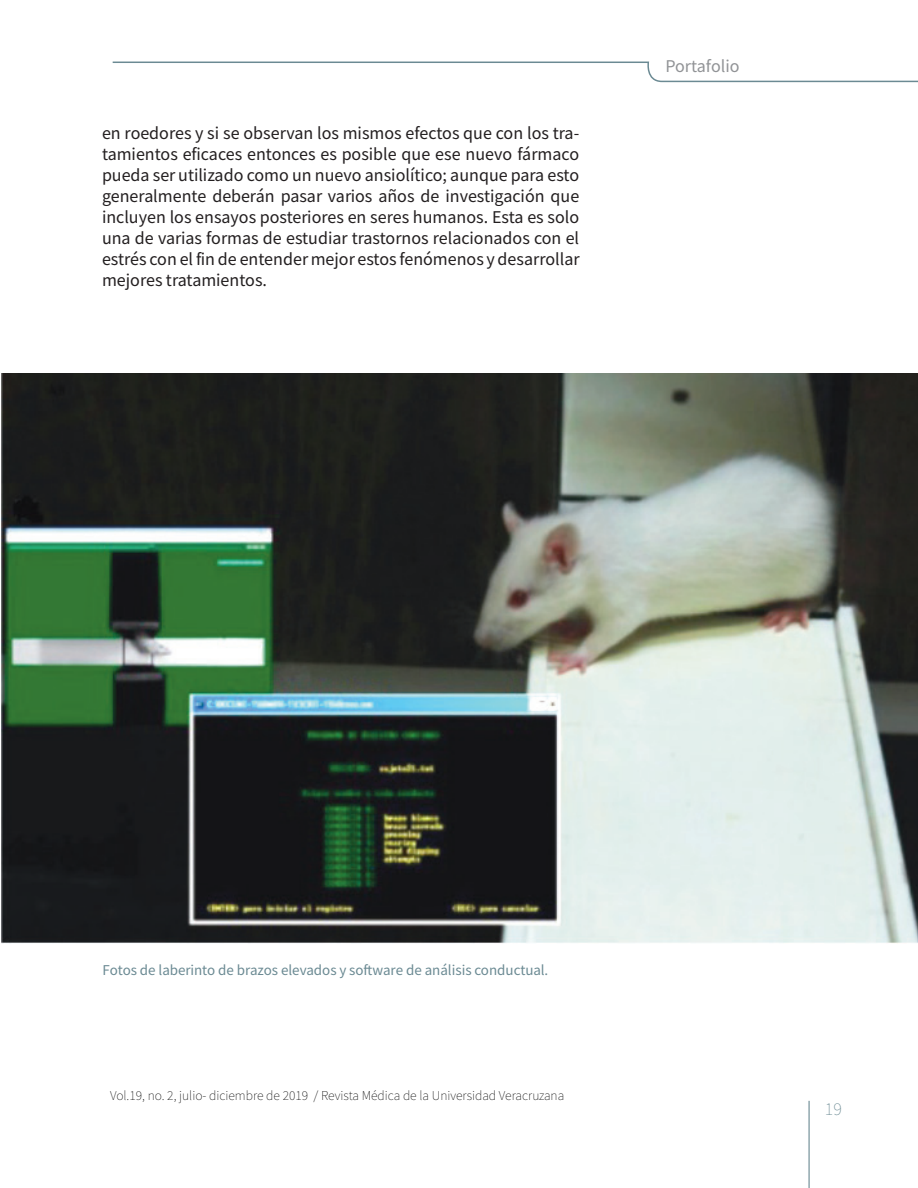
<style>
.page{position:relative;width:918px;height:1188px;background:#fff}
.page>*{position:absolute;margin:0;border:0;box-sizing:border-box;transform-origin:0 0}
.t1{font:18px/21px "Source Sans Variable";letter-spacing:.02em;color:#231f20;text-align:justify}
.t2{font:18px "Source Sans Variable";letter-spacing:.02em;color:#919396}
.t3{font:18px "Source Sans Variable";color:#6b8a93}
.t4{font:15px "Source Sans Variable";letter-spacing:.015em;color:#6b8a93}
.t5{font:13.5px "Source Sans Variable";color:#000}
</style>
<div class="page">
<svg style="left:112px;top:61px;width:806px;height:22px"></svg>
<hr style="left:809px;top:1101px;width:1px;height:87px;background:#6b8a93">
<img style="left:1px;top:373px;width:917px;height:571px">
<p class="t1" style="left:102px;top:122px;width:478px">en roedores y si se observan los mismos efectos que con los tra&shy;tamientos eficaces entonces es posible que ese nuevo fármaco pueda ser utilizado como un nuevo ansiolítico; aunque para esto generalmente deberán pasar varios años de investigación que incluyen los ensayos posteriores en seres humanos. Esta es solo una de varias formas de estudiar trastornos relacionados con el estrés con el fin de entender mejor estos fenómenos y desarrollar mejores tratamientos.</p>
<p class="t2" style="left:665px;top:55px;width:75px">Portafolio</p>
<p class="t4" style="left:103px;top:961px;width:447px">Fotos de laberinto de brazos elevados y software de análisis conductual.</p>
<p class="t5" style="left:110px;top:1088px;width:456px">Vol.19, no. 2, julio- diciembre de 2019 / Revista Médica de la Universidad Veracruzana</p>
<p class="t3" style="left:825px;top:1098px;width:18px">19</p>
</div>
